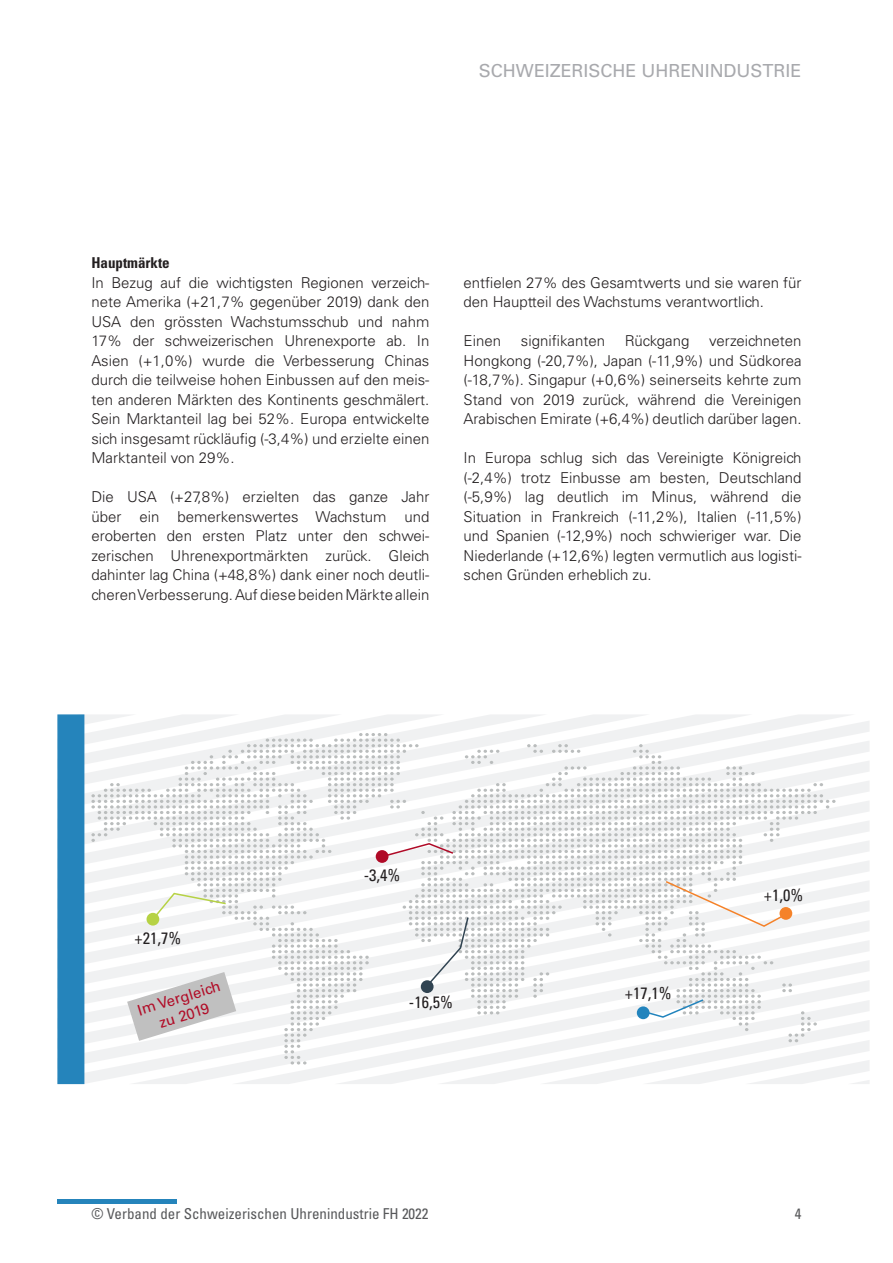
<style>
.page{position:relative;width:893px;height:1263px;background:#fff}
.page>*{position:absolute;margin:0;border:0;box-sizing:border-box;transform-origin:0 0}
.En-tête_gauche{font:18px "Univers LT Std";letter-spacing:-.005em;color:#a8a9ad}
.Etiquettes_mappemond{font:condensed 16.5px "Univers LT Std";color:#231f20}
._01_Texte_de_base{font:300 15px/19.5px "Univers LT Std";color:#231f20;text-align:justify}
.t1{font:condensed 15px "Univers LT Std";color:#57585a}
.Par_rapport_à_2019{font:15px/18px "Univers LT Std";color:#b10d28;text-align:center}
._01_Texte_de_base-2{font:700 condensed 15px "Univers LT Std";color:#231f20}
</style>
<div class="page">
<hr style="left:57px;top:1199px;width:119px;height:4px;background:#2584bb">
<svg style="left:57px;top:714px;width:812px;height:370px"></svg>
<p class="En-tête_gauche" style="left:479px;top:60px;width:324px">SCHWEIZERISCHE UHRENINDUSTRIE</p>
<p class="_01_Texte_de_base-2" style="left:91px;top:254px;width:80px">Hauptmärkte</p>
<p class="_01_Texte_de_base" style="left:91px;top:273px;width:340px">In Bezug auf die wichtigsten Regionen verzeich&shy;nete Amerika (+21,7% gegenüber 2019) dank den USA den grössten Wachstumsschub und nahm 17% der schweizerischen Uhrenexporte ab. In Asien (+1,0%) wurde die Verbesserung Chinas durch die teilweise hohen Einbussen auf den meis&shy;ten anderen Märkten des Kontinents geschmälert.<br>Sein Marktanteil lag bei 52%. Europa entwickelte sich insgesamt rückläufig (-3,4%) und erzielte einen Marktanteil von 29%.</p>
<p class="_01_Texte_de_base" style="left:91px;top:487px;width:340px">Die USA (+27,8%) erzielten das ganze Jahr über ein bemerkenswertes Wachstum und eroberten den ersten Platz unter den schwei&shy;zerischen Uhrenexportmärkten zurück. Gleich dahinter lag China (+48,8%) dank einer noch deutli&shy;cheren Verbesserung. Auf diese beiden Märkte allein</p>
<p class="_01_Texte_de_base" style="left:463px;top:273px;width:340px">entfielen 27% des Gesamtwerts und sie waren für den Hauptteil des Wachstums verantwortlich.</p>
<p class="_01_Texte_de_base" style="left:463px;top:331px;width:39px">Einen</p>
<p class="_01_Texte_de_base" style="left:521px;top:331px;width:86px">signifikanten</p>
<p class="_01_Texte_de_base" style="left:625px;top:331px;width:66px">Rückgang</p>
<p class="_01_Texte_de_base" style="left:463px;top:331px;width:340px;text-indent:246px">verzeichneten Hongkong (-20,7%), Japan (-11,9%) und Südkorea (-18,7%). Singapur (+0,6%) seinerseits kehrte zum Stand von 2019 zurück, während die Vereinigen Arabischen Emirate (+6,4%) deutlich darüber lagen.</p>
<p class="_01_Texte_de_base" style="left:463px;top:448px;width:340px">In Europa schlug sich das Vereinigte Königreich (-2,4%) trotz Einbusse am besten, Deutschland (-5,9%) lag deutlich im Minus, während die Situation in Frankreich (-11,2%), Italien (-11,5%) und Spanien (-12,9%) noch schwieriger war. Die Niederlande (+12,6%) legten vermutlich aus logisti&shy;schen Gründen erheblich zu.</p>
<p class="Etiquettes_mappemond" style="left:135px;top:927px;width:48px">+21,7%</p>
<p class="Par_rapport_à_2019" style="left:135px;top:1002px;width:87px;rotate:-17deg">Im Vergleich zu 2019</p>
<p class="Etiquettes_mappemond" style="left:364px;top:864px;width:38px">-3,4%</p>
<p class="Etiquettes_mappemond" style="left:409px;top:992px;width:45px">-16,5%</p>
<p class="Etiquettes_mappemond" style="left:625px;top:983px;width:48px">+17,1%</p>
<p class="Etiquettes_mappemond" style="left:764px;top:884px;width:41px">+1,0%</p>
<p class="t1" style="left:91px;top:1204px;width:339px">© Verband der Schweizerischen Uhrenindustrie FH 2022</p>
<p class="t1" style="left:795px;top:1204px;width:8px">4</p>
</div>
